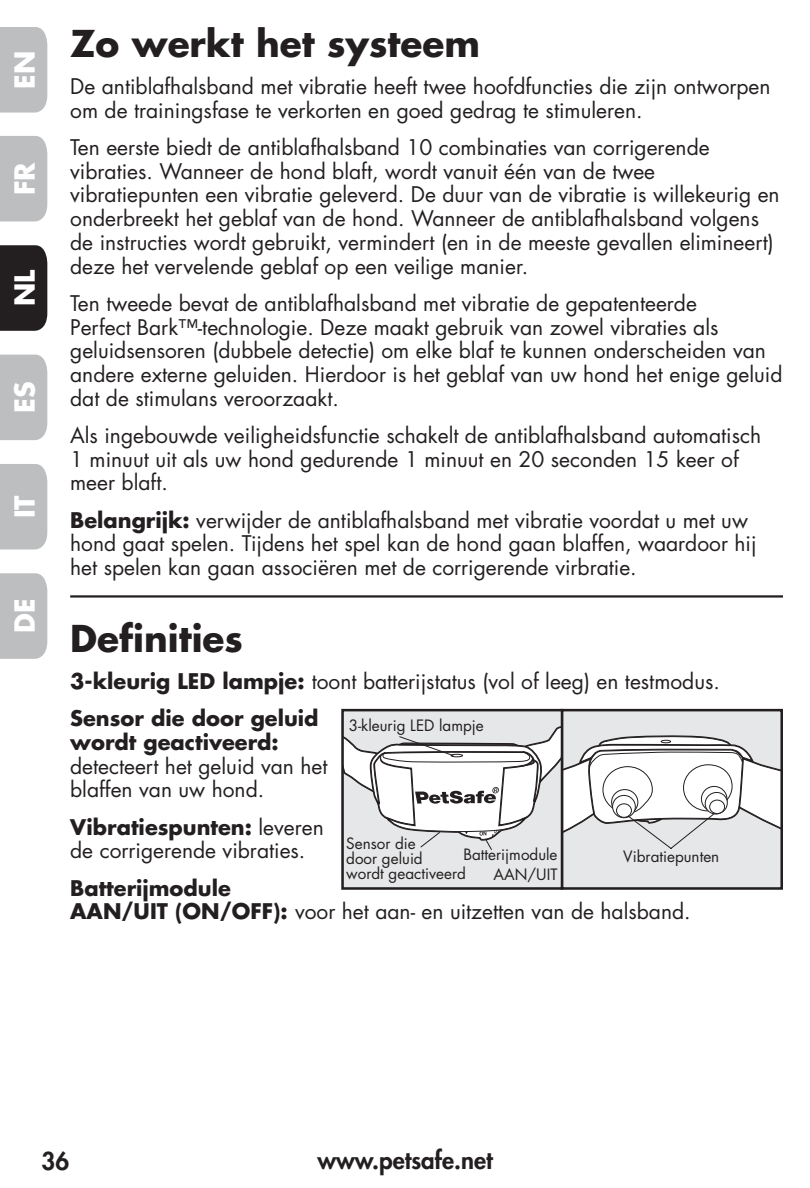
<style>
.page{position:relative;width:810px;height:1188px;background:#fff}
.page>*{position:absolute;margin:0;border:0;box-sizing:border-box;transform-origin:0 0}
.t1{font:700 36px "Futura Std";color:#231f20}
.t2{font:700 27px "Futura Std";color:#fff}
.t3{font:800 24px "Futura Std";color:#231f20}
.t4{font:21px/23.7px "Futura Std";color:#231f20}
.t5{font:700 21px "Futura Std";color:#231f20}
.t6{font:15.3px/15.3px "Futura Std";color:#231f20}
.s1{font-weight:700}
</style>
<div class="page">
<div style="left:0;top:136px;width:47px;height:85px;background:#bcbec0"></div>
<div style="left:0;top:245px;width:47px;height:86px;background:#231f20"></div>
<div style="left:0;top:355px;width:47px;height:85px;background:#bcbec0"></div>
<div style="left:0;top:464px;width:47px;height:86px;background:#bcbec0"></div>
<div style="left:0;top:573px;width:47px;height:86px;background:#bcbec0"></div>
<div style="left:0;top:27px;width:47px;height:86px;background:#bcbec0"></div>
<hr style="left:70px;top:595px;width:713px;height:3px;background:#231f20">
<svg style="left:343px;top:709px;width:439px;height:181px"></svg>
<p class="t2" style="left:7px;top:89px;width:39px;rotate:-90deg">EN</p>
<p class="t2" style="left:7px;top:195px;width:35px;rotate:-90deg">FR</p>
<p class="t2" style="left:7px;top:306px;width:38px;rotate:-90deg">NL</p>
<p class="t2" style="left:7px;top:413px;width:33px;rotate:-90deg">ES</p>
<p class="t2" style="left:7px;top:518px;width:25px;rotate:-90deg">IT</p>
<p class="t2" style="left:7px;top:633px;width:36px;rotate:-90deg">DE</p>
<h1 class="t1" style="left:70px;top:19px;width:411px">Zo werkt het systeem</h1>
<p class="t4" style="left:70px;top:75px;width:702px">De antiblafhalsband met vibratie heeft twee hoofdfuncties die zijn ontworpen om de trainingsfase te verkorten en goed gedrag te stimuleren.</p>
<p class="t4" style="left:70px;top:136px;width:711px">Ten eerste biedt de antiblafhalsband 10 combinaties van corrigerende vibraties. Wanneer de hond blaft, wordt vanuit één van de twee vibratiepunten een vibratie geleverd. De duur van de vibratie is willekeurig en onderbreekt het geblaf van de hond. Wanneer de antiblafhalsband volgens de instructies wordt gebruikt, vermindert (en in de meeste gevallen elimineert) deze het vervelende geblaf op een veilige manier.</p>
<p class="t4" style="left:70px;top:291px;width:714px">Ten tweede bevat de antiblafhalsband met vibratie de gepatenteerde<br>Perfect Bark™-technologie. Deze maakt gebruik van zowel vibraties als geluidsensoren (dubbele detectie) om elke blaf te kunnen onderscheiden van andere externe geluiden. Hierdoor is het geblaf van uw hond het enige geluid dat de stimulans veroorzaakt.</p>
<p class="t4" style="left:70px;top:424px;width:692px">Als ingebouwde veiligheidsfunctie schakelt de antiblafhalsband automatisch<br>1 minuut uit als uw hond gedurende 1 minuut en 20 seconden 15 keer of meer blaft.</p>
<p class="t4" style="left:70px;top:508px;width:688px"><span class="s1">Belangrijk:</span> verwijder de antiblafhalsband met vibratie voordat u met uw hond gaat spelen. Tijdens het spel kan de hond gaan blaffen, waardoor hij het spelen kan gaan associëren met de corrigerende virbratie.</p>
<h1 class="t1" style="left:70px;top:614px;width:174px">Definities</h1>
<p class="t4" style="left:70px;top:663px;width:651px;line-height:37.2px"><span class="s1">3-kleurig LED lampje:</span> toont batterijstatus (vol of leeg) en testmodus.<br><span class="s1">Sensor die door geluid</span></p>
<p class="t5" style="left:70px;top:728px;width:210px">wordt geactiveerd:</p>
<p class="t4" style="left:70px;top:754px;width:259px">detecteert het geluid van het blaffen van uw hond.</p>
<p class="t4" style="left:70px;top:815px;width:255px"><span class="s1">Vibratiespunten:</span> leveren de corrigerende vibraties.</p>
<p class="t4" style="left:70px;top:876px;width:622px"><span class="s1">Batterijmodule<br>AAN/UIT (ON/OFF):</span> voor het aan- en uitzetten van de halsband.</p>
<p class="t6" style="left:349px;top:718px;width:137px">3-kleurig LED lampje</p>
<p class="t6" style="left:346px;top:836px;width:121px">Sensor die<br>door geluid<br>wordt geactiveerd</p>
<p class="t6" style="left:464px;top:844px;width:96px;line-height:20.4px;text-align:right">Batterijmodule<br>AAN/UIT</p>
<p class="t6" style="left:623px;top:849px;width:98px">Vibratiepunten</p>
<p class="t3" style="left:41px;top:1146px;width:29px">36</p>
<p class="t3" style="left:317px;top:1145px;width:177px">www.petsafe.net</p>
</div>
